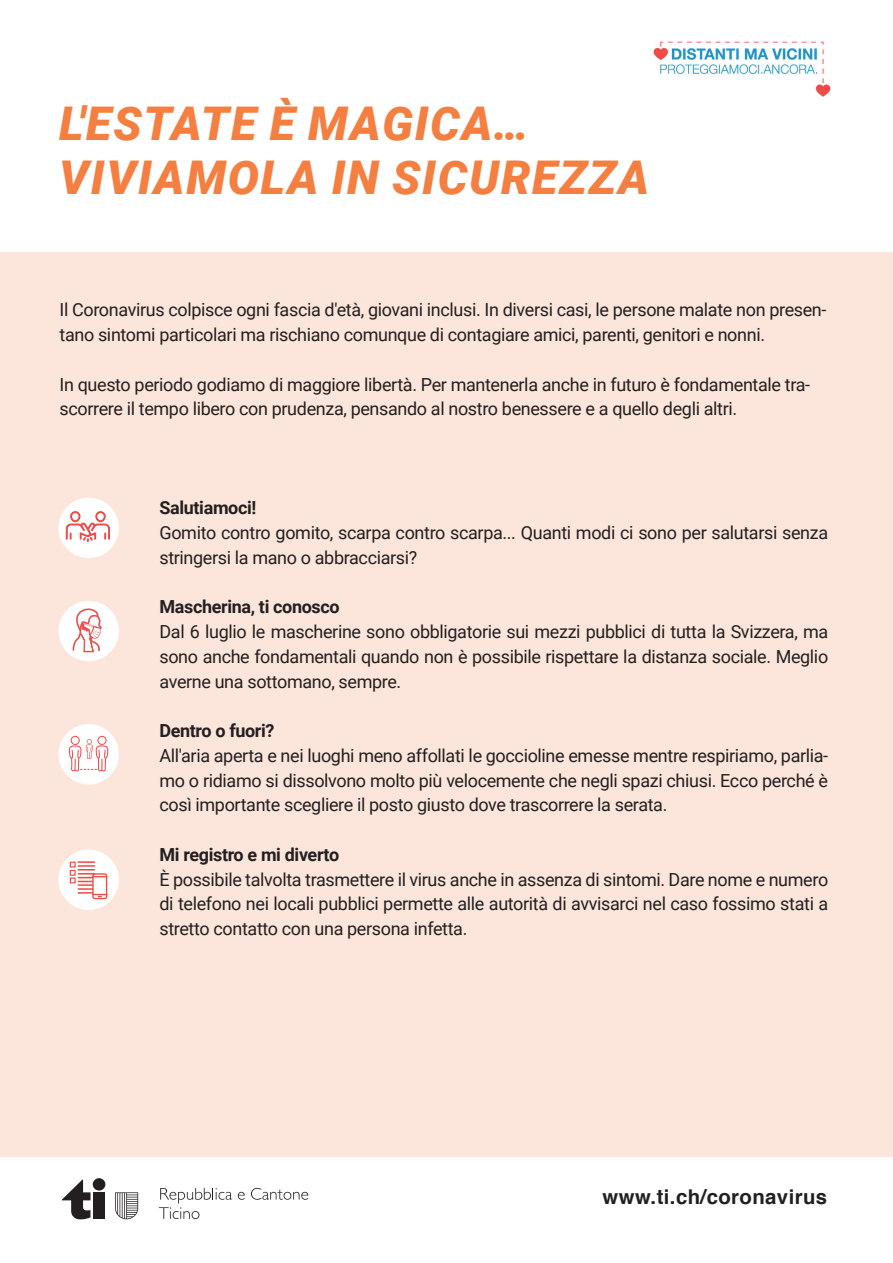
<style>
.page{position:relative;width:893px;height:1263px;background:#fff}
.page>*{position:absolute;margin:0;border:0;box-sizing:border-box;transform-origin:0 0}
.t1{font:italic 900 46.5px/54px "Roboto";letter-spacing:.035em;color:#f47f41}
.t2{font:700 20.4px "Helvetica";letter-spacing:.02em;color:#231f20}
.t3{font:18px/24.8px "Roboto";letter-spacing:-.02em;color:#231f20}
.t4{font:700 18px "Roboto";letter-spacing:-.02em;color:#231f20}
</style>
<div class="page">
<div style="left:0;top:252px;width:893px;height:904px;background:#fce6db"></div>
<div style="left:93px;top:1192px;width:12px;height:26px;background:#231f20"></div>
<div style="left:93px;top:1178px;width:12px;height:12px;background:#231f20;border-radius:50%"></div>
<svg style="left:62px;top:1179px;width:29px;height:40px"></svg>
<svg style="left:115px;top:1192px;width:23px;height:27px"></svg>
<svg style="left:238px;top:1192px;width:7px;height:8px"></svg>
<svg style="left:251px;top:1188px;width:57px;height:12px"></svg>
<svg style="left:159px;top:1188px;width:73px;height:31px"></svg>
<div style="left:58px;top:601px;width:61px;height:60px;background:#fff;border-radius:50%"></div>
<div style="left:58px;top:498px;width:61px;height:60px;background:#fff;border-radius:50%"></div>
<svg style="left:73px;top:608px;width:29px;height:45px"></svg>
<div style="left:58px;top:724px;width:61px;height:60px;background:#fff;border-radius:50%"></div>
<svg style="left:69px;top:736px;width:39px;height:35px"></svg>
<div style="left:58px;top:849px;width:61px;height:61px;background:#fff;border-radius:50%"></div>
<svg style="left:70px;top:861px;width:37px;height:38px"></svg>
<img style="left:653px;top:41px;width:178px;height:56px">
<svg style="left:66px;top:511px;width:44px;height:31px"></svg>
<h1 class="t1" style="left:59px;top:95px;width:592px">L'ESTATE È MAGICA…<br>VIVIAMOLA IN SICUREZZA</h1>
<p class="t3" style="left:60px;top:297px;width:768px">Il Coronavirus colpisce ogni fascia d'età, giovani inclusi. In diversi casi, le persone malate non presen&shy;tano sintomi particolari ma rischiano comunque di contagiare amici, parenti, genitori e nonni.</p>
<p class="t3" style="left:60px;top:371px;width:752px">In questo periodo godiamo di maggiore libertà. Per mantenerla anche in futuro è fondamentale tra&shy;scorrere il tempo libero con prudenza, pensando al nostro benessere e a quello degli altri.</p>
<p class="t4" style="left:159px;top:495px;width:98px">Salutiamoci!</p>
<p class="t3" style="left:159px;top:519px;width:670px">Gomito contro gomito, scarpa contro scarpa... Quanti modi ci sono per salutarsi senza stringersi la mano o abbracciarsi?</p>
<p class="t4" style="left:159px;top:594px;width:182px">Mascherina, ti conosco</p>
<p class="t3" style="left:159px;top:618px;width:670px;text-align:justify">Dal 6 luglio le mascherine sono obbligatorie sui mezzi pubblici di tutta la Svizzera, ma sono anche fondamentali quando non è possibile rispettare la distanza sociale. Meglio averne una sottomano, sempre.</p>
<p class="t4" style="left:159px;top:718px;width:117px">Dentro o fuori?</p>
<p class="t3" style="left:159px;top:742px;width:670px;text-align:justify">All'aria aperta e nei luoghi meno affollati le goccioline emesse mentre respiriamo, parlia&shy;mo o ridiamo si dissolvono molto più velocemente che negli spazi chiusi. Ecco perché è così importante scegliere il posto giusto dove trascorrere la serata.</p>
<p class="t4" style="left:159px;top:842px;width:181px">Mi registro e mi diverto</p>
<p class="t3" style="left:159px;top:866px;width:670px;text-align:justify">È possibile talvolta trasmettere il virus anche in assenza di sintomi. Dare nome e numero di telefono nei locali pubblici permette alle autorità di avvisarci nel caso fossimo stati a stretto contatto con una persona infetta.</p>
<p class="t2" style="left:603px;top:1180px;width:226px">www.ti.ch/coronavirus</p>
</div>
